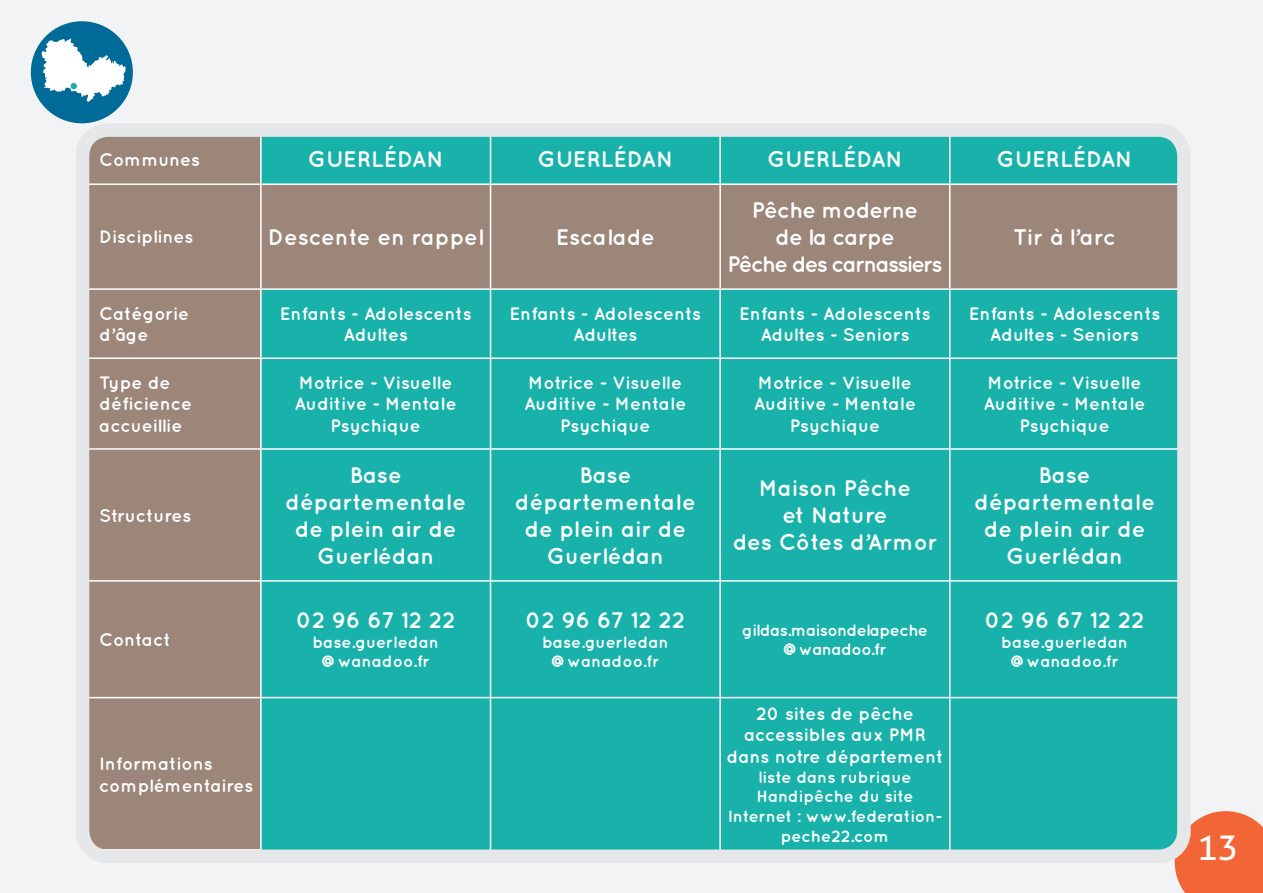
<style>
.page{position:relative;width:1263px;height:893px;background:#f2f3f4}
.page>*{position:absolute;margin:0;border:0;box-sizing:border-box;transform-origin:0 0}
.t1{font:34.5px "Aller Typo";color:#fff}
.t2{font:700 22.5px/27px "Quicksand";color:#fff;text-align:center}
.t3{font:700 22.5px/27px "Quicksand";letter-spacing:-.06em;color:#fff;text-align:center}
.t4{font:700 18px/21.6px "Quicksand";color:#fff;text-align:center}
.t5{font:700 16.5px/19.8px "Quicksand";color:#fff;text-align:center}
.t6{font:700 16.5px/19.8px "Quicksand";letter-spacing:-.03em;color:#fff;text-align:center}
</style>
<div class="page">
<svg style="left:1175px;top:811px;width:88px;height:82px"></svg>
<div style="left:31px;top:21px;width:102px;height:102px;background:#006b98;border-radius:50%"></div>
<div style="left:91px;top:138px;width:169px;height:710px;background:#9b8679"></div>
<div style="left:262px;top:138px;width:228px;height:710px;background:#19b2ab"></div>
<svg style="left:491px;top:138px;width:685px;height:710px;fill:#19b2ab"></svg>
<div style="left:261px;top:184px;width:229px;height:105px;background:#9b8679"></div>
<hr style="left:88px;top:183px;width:173px;height:2px;background:#fff">
<hr style="left:88px;top:288px;width:173px;height:2px;background:#fff">
<hr style="left:88px;top:357px;width:173px;height:2px;background:#fff">
<hr style="left:88px;top:448px;width:173px;height:2px;background:#fff">
<hr style="left:88px;top:580px;width:173px;height:2px;background:#fff">
<hr style="left:88px;top:697px;width:173px;height:1px;background:#fff">
<hr style="left:260px;top:134px;width:2px;height:49px;background:#fff">
<hr style="left:261px;top:183px;width:229px;height:2px;background:#fff">
<hr style="left:260px;top:185px;width:2px;height:103px;background:#fff">
<hr style="left:261px;top:288px;width:229px;height:2px;background:#fff">
<hr style="left:260px;top:290px;width:2px;height:67px;background:#fff">
<hr style="left:261px;top:357px;width:229px;height:2px;background:#fff">
<hr style="left:260px;top:359px;width:2px;height:89px;background:#fff">
<hr style="left:261px;top:448px;width:229px;height:2px;background:#fff">
<hr style="left:260px;top:450px;width:2px;height:130px;background:#fff">
<hr style="left:261px;top:580px;width:229px;height:2px;background:#fff">
<hr style="left:260px;top:582px;width:2px;height:115px;background:#fff">
<hr style="left:261px;top:697px;width:229px;height:1px;background:#fff">
<hr style="left:260px;top:698px;width:2px;height:152px;background:#fff">
<hr style="left:490px;top:134px;width:1px;height:49px;background:#fff">
<hr style="left:719px;top:134px;width:2px;height:49px;background:#fff">
<hr style="left:949px;top:134px;width:1px;height:49px;background:#fff">
<hr style="left:490px;top:183px;width:230px;height:2px;background:#fff">
<hr style="left:490px;top:185px;width:1px;height:103px;background:#fff">
<hr style="left:720px;top:183px;width:230px;height:2px;background:#fff">
<hr style="left:719px;top:185px;width:2px;height:103px;background:#fff">
<hr style="left:950px;top:183px;width:230px;height:2px;background:#fff">
<hr style="left:949px;top:185px;width:1px;height:103px;background:#fff">
<hr style="left:490px;top:288px;width:230px;height:2px;background:#fff">
<hr style="left:490px;top:290px;width:1px;height:67px;background:#fff">
<hr style="left:720px;top:288px;width:230px;height:2px;background:#fff">
<hr style="left:719px;top:290px;width:2px;height:67px;background:#fff">
<hr style="left:950px;top:288px;width:230px;height:2px;background:#fff">
<hr style="left:949px;top:290px;width:1px;height:67px;background:#fff">
<hr style="left:490px;top:357px;width:230px;height:2px;background:#fff">
<hr style="left:490px;top:359px;width:1px;height:89px;background:#fff">
<hr style="left:720px;top:357px;width:230px;height:2px;background:#fff">
<hr style="left:719px;top:359px;width:2px;height:89px;background:#fff">
<hr style="left:950px;top:357px;width:230px;height:2px;background:#fff">
<hr style="left:949px;top:359px;width:1px;height:89px;background:#fff">
<hr style="left:490px;top:448px;width:230px;height:2px;background:#fff">
<hr style="left:490px;top:450px;width:1px;height:130px;background:#fff">
<hr style="left:720px;top:448px;width:230px;height:2px;background:#fff">
<hr style="left:719px;top:450px;width:2px;height:130px;background:#fff">
<hr style="left:950px;top:448px;width:230px;height:2px;background:#fff">
<hr style="left:949px;top:450px;width:1px;height:130px;background:#fff">
<hr style="left:490px;top:580px;width:230px;height:2px;background:#fff">
<hr style="left:490px;top:582px;width:1px;height:115px;background:#fff">
<hr style="left:720px;top:580px;width:230px;height:2px;background:#fff">
<hr style="left:719px;top:582px;width:2px;height:115px;background:#fff">
<hr style="left:950px;top:580px;width:230px;height:2px;background:#fff">
<hr style="left:949px;top:582px;width:1px;height:115px;background:#fff">
<hr style="left:490px;top:697px;width:230px;height:1px;background:#fff">
<hr style="left:490px;top:698px;width:1px;height:152px;background:#fff">
<hr style="left:720px;top:697px;width:230px;height:1px;background:#fff">
<hr style="left:719px;top:698px;width:2px;height:152px;background:#fff">
<hr style="left:950px;top:697px;width:230px;height:1px;background:#fff">
<hr style="left:949px;top:698px;width:1px;height:152px;background:#fff">
<svg style="left:41px;top:38px;width:85px;height:64px"></svg>
<div style="left:76px;top:123px;width:1115px;height:740px;border:14px solid #e6e7e9;border-radius:26px"></div>
<p class="t4" style="left:99px;top:148px;width:102px">Communes</p>
<p class="t2" style="left:308px;top:145px;width:137px">GUERLÉDAN</p>
<p class="t2" style="left:537px;top:145px;width:137px">GUERLÉDAN</p>
<p class="t2" style="left:767px;top:145px;width:137px">GUERLÉDAN</p>
<p class="t2" style="left:997px;top:145px;width:137px">GUERLÉDAN</p>
<p class="t4" style="left:99px;top:226px;width:96px">Disciplines</p>
<p class="t2" style="left:268px;top:223px;width:217px">Descente en rappel</p>
<p class="t2" style="left:556px;top:223px;width:101px">Escalade</p>
<p class="t3" style="left:727px;top:196px;width:217px">Pêche moderne<br>de la carpe<br>Pêche des carnassiers</p>
<p class="t2" style="left:1013px;top:223px;width:104px">Tir à l’arc</p>
<p class="t4" style="left:99px;top:302px;width:91px;text-align:left">Catégorie d’âge</p>
<p class="t4" style="left:280px;top:302px;width:193px">Enfants - Adolescents<br>Adultes</p>
<p class="t4" style="left:509px;top:302px;width:193px">Enfants - Adolescents<br>Adultes</p>
<p class="t4" style="left:739px;top:302px;width:193px">Enfants - Adolescents<br>Adultes - Seniors</p>
<p class="t4" style="left:969px;top:302px;width:193px">Enfants - Adolescents<br>Adultes - Seniors</p>
<p class="t4" style="left:99px;top:371px;width:94px;text-align:left">Type de déficience accueillie</p>
<p class="t4" style="left:294px;top:371px;width:164px">Motrice - Visuelle<br>Auditive - Mentale<br>Psychique</p>
<p class="t4" style="left:524px;top:371px;width:164px">Motrice - Visuelle<br>Auditive - Mentale<br>Psychique</p>
<p class="t4" style="left:754px;top:371px;width:164px">Motrice - Visuelle<br>Auditive - Mentale<br>Psychique</p>
<p class="t4" style="left:983px;top:371px;width:164px">Motrice - Visuelle<br>Auditive - Mentale<br>Psychique</p>
<p class="t4" style="left:99px;top:504px;width:94px">Structures</p>
<p class="t4" style="left:99px;top:628px;width:73px">Contact</p>
<p class="t4" style="left:99px;top:752px;width:156px;text-align:left">Informations complémentaires</p>
<p class="t2" style="left:285px;top:461px;width:182px">Base départementale de plein air de<br>Guerlédan</p>
<p class="t2" style="left:515px;top:461px;width:182px">Base départementale de plein air de<br>Guerlédan</p>
<p class="t2" style="left:296px;top:606px;width:161px">02 96 67 12 22</p>
<p class="t5" style="left:312px;top:631px;width:128px">base.guerledan @wanadoo.fr</p>
<p class="t2" style="left:526px;top:606px;width:161px">02 96 67 12 22</p>
<p class="t5" style="left:542px;top:631px;width:128px">base.guerledan @wanadoo.fr</p>
<p class="t2" style="left:733px;top:474px;width:206px">Maison Pêche<br>et Nature<br>des Côtes d’Armor</p>
<p class="t6" style="left:742px;top:619px;width:188px">gildas.maisondelapeche @wanadoo.fr</p>
<p class="t4" style="left:726px;top:702px;width:218px">20 sites de pêche accessibles aux PMR dans notre département</p>
<p class="t5" style="left:728px;top:766px;width:216px">liste dans rubrique<br>Handipêche du site<br>Internet : www.federation&shy;peche22.com</p>
<p class="t2" style="left:974px;top:461px;width:182px">Base départementale de plein air de<br>Guerlédan</p>
<p class="t2" style="left:985px;top:606px;width:161px">02 96 67 12 22</p>
<p class="t5" style="left:1001px;top:631px;width:128px">base.guerledan @wanadoo.fr</p>
<h1 class="t1" style="left:1197px;top:827px;width:43px">13</h1>
</div>
